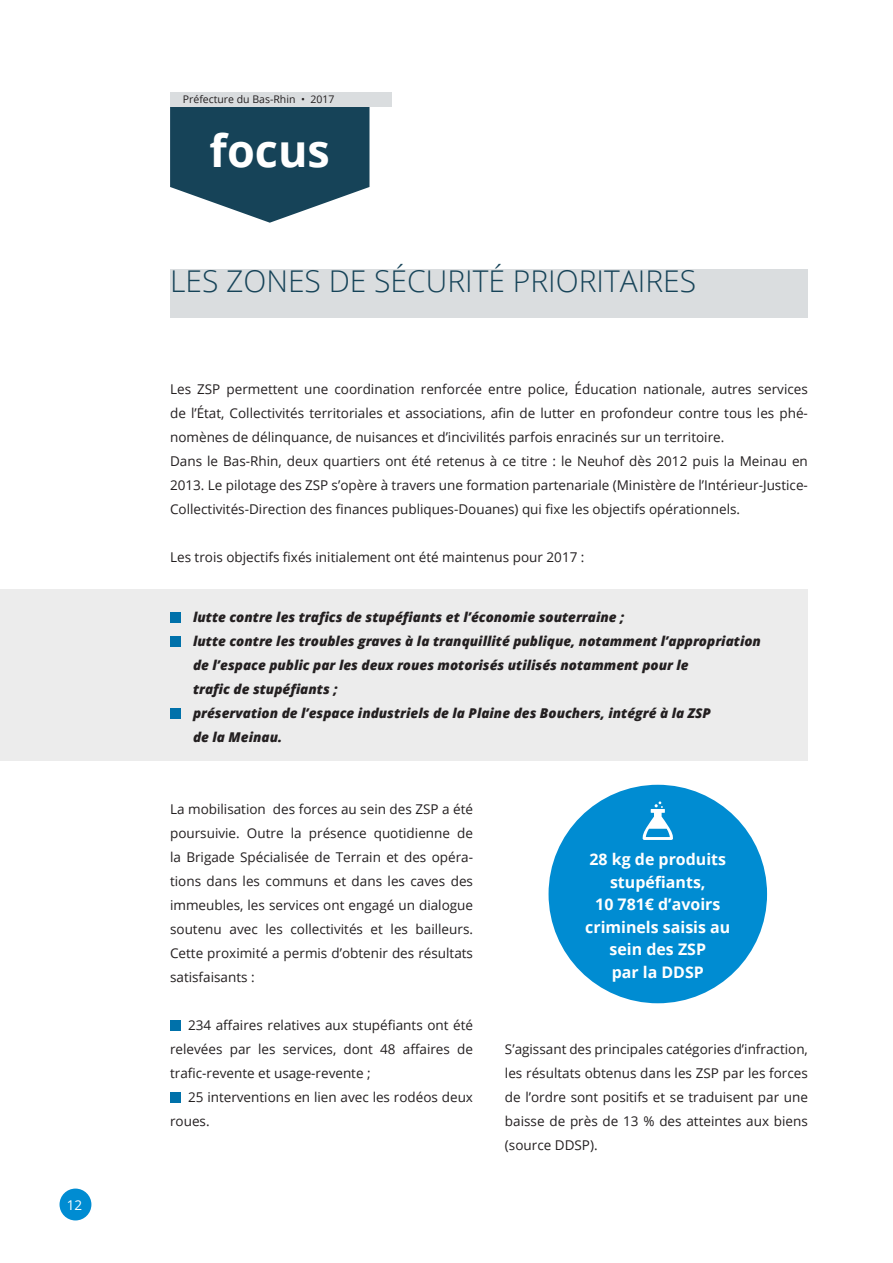
<style>
.page{position:relative;width:893px;height:1263px;background:#fff}
.page>*{position:absolute;margin:0;border:0;box-sizing:border-box;transform-origin:0 0}
.Text_in_circles{font:700 45px "Open Sans";color:#fff}
.Headline_2{font:300 30px "Open Sans";color:#164358}
.Text_in_circles-2{font:700 15.9px/22.5px "Open Sans";color:#fff;text-align:center}
.t1{font:13.5px/24px "Open Sans";color:#231f20;text-align:justify}
.t2{font:italic 800 13.5px/24px "Open Sans";color:#231f20}
.t3{font:13.5px "Open Sans";color:#fff}
.t4{font:10.5px "Open Sans";color:#231f20}
</style>
<div class="page">
<div style="left:549px;top:785px;width:218px;height:218px;background:#008cd2;border-radius:50%"></div>
<svg style="left:642px;top:801px;width:31px;height:39px"></svg>
<svg style="left:170px;top:106px;width:199px;height:117px"></svg>
<div style="left:60px;top:1188px;width:31px;height:32px;background:#008cd2;border-radius:50%"></div>
<div style="left:170px;top:92px;width:221px;height:14px;background:#dadddf"></div>
<div style="left:170px;top:269px;width:638px;height:48px;background:#dadddf"></div>
<div style="left:0;top:589px;width:808px;height:171px;background:#ececec"></div>
<div style="left:170px;top:612px;width:11px;height:11px;background:#0071aa"></div>
<div style="left:170px;top:636px;width:11px;height:10px;background:#0071aa"></div>
<div style="left:170px;top:708px;width:11px;height:11px;background:#0071aa"></div>
<div style="left:170px;top:1020px;width:11px;height:10px;background:#0071aa"></div>
<div style="left:170px;top:1092px;width:11px;height:11px;background:#0071aa"></div>
<p class="t3" style="left:67px;top:1195px;width:17px">12</p>
<p class="t4" style="left:183px;top:92px;width:153px">Préfecture du Bas-Rhin • 2017</p>
<p class="Text_in_circles" style="left:210px;top:119px;width:122px">focus</p>
<p class="Headline_2" style="left:170px;top:261px;width:527px">LES ZONES DE SÉCURITÉ PRIORITAIRES</p>
<p class="t1" style="left:170px;top:377px;width:639px">Les ZSP permettent une coordination renforcée entre police, Éducation nationale, autres services de l’État, Collectivités territoriales et associations, afin de lutter en profondeur contre tous les phé&shy;nomènes de délinquance, de nuisances et d’incivilités parfois enracinés sur un territoire.</p>
<p class="t1" style="left:170px;top:449px;width:639px">Dans le Bas-Rhin, deux quartiers ont été retenus à ce titre : le Neuhof dès 2012 puis la Meinau en 2013. Le pilotage des ZSP s’opère à travers une formation partenariale (Ministère de l’Intérieur-Justice-Collectivités-Direction des finances publiques-Douanes) qui fixe les objectifs opérationnels.</p>
<p class="t1" style="left:170px;top:545px;width:416px">Les trois objectifs fixés initialement ont été maintenus pour 2017 :</p>
<p class="t2" style="left:193px;top:605px;width:433px">lutte contre les trafics de stupéfiants et l’économie souterraine ;</p>
<p class="t2" style="left:193px;top:629px;width:569px">lutte contre les troubles graves à la tranquillité publique, notamment l’appropriation de l’espace public par les deux roues motorisés utilisés notamment pour le<br>trafic de stupéfiants ;</p>
<p class="t2" style="left:193px;top:701px;width:519px">préservation de l’espace industriels de la Plaine des Bouchers, intégré à la ZSP de la Meinau.</p>
<p class="t1" style="left:170px;top:797px;width:304px">La mobilisation des forces au sein des ZSP a été poursuivie. Outre la présence quotidienne de la Brigade Spécialisée de Terrain et des opéra&shy;tions dans les communs et dans les caves des immeubles, les services ont engagé un dialogue soutenu avec les collectivités et les bailleurs.<br>Cette proximité a permis d’obtenir des résultats satisfaisants :</p>
<p class="t1" style="left:170px;top:1013px;width:304px;text-indent:18px">234 affaires relatives aux stupéfiants ont été relevées par les services, dont 48 affaires de trafic-revente et usage-revente ;</p>
<p class="t1" style="left:170px;top:1085px;width:304px;text-indent:18px">25 interventions en lien avec les rodéos deux roues.</p>
<p class="Text_in_circles-2" style="left:585px;top:848px;width:147px">28 kg de produits stupéfiants,<br>10 781€ d’avoirs criminels saisis au sein des ZSP<br>par la DDSP</p>
<p class="t1" style="left:505px;top:1037px;width:304px">S’agissant des principales catégories d’infraction, les résultats obtenus dans les ZSP par les forces de l’ordre sont positifs et se traduisent par une baisse de près de 13 % des atteintes aux biens (source DDSP).</p>
</div>
